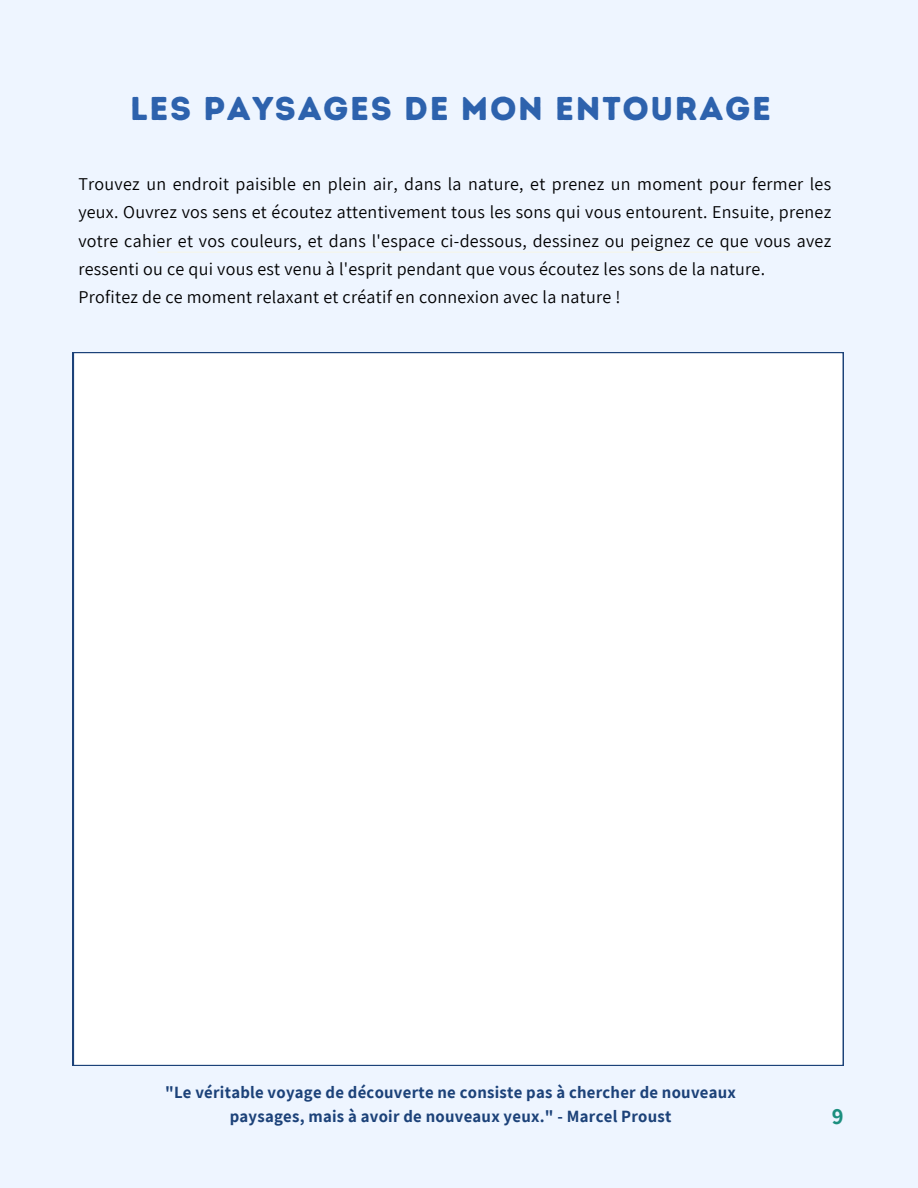
<style>
.page{position:relative;width:918px;height:1188px;background:#eef5ff}
.page>*{position:absolute;margin:0;border:0;box-sizing:border-box;transform-origin:0 0}
.t1{font:33px "Intro Rust Base";letter-spacing:.05em;color:#2d62ad}
.t2{font:700 22.5px "Assistant";color:#1c8f7f}
.t3{font:18px/28.2px "Assistant";letter-spacing:.015em;color:#000}
.t4{font:700 16.8px/23.2px "Assistant";letter-spacing:.015em;color:#1c4279;text-align:center}
</style>
<div class="page">
<div style="left:73px;top:352px;width:771px;height:714px;background:#fff"></div>
<hr style="left:158px;top:252px;width:602px;height:1px;background:#f6f6e9">
<h1 class="t1" style="left:130px;top:88px;width:642px">LES PAYSAGES DE MON ENTOURAGE</h1>
<p class="t3" style="left:78px;top:170px;width:754px">Trouvez un endroit paisible en plein air, dans la nature, et prenez un moment pour fermer les yeux. Ouvrez vos sens et écoutez attentivement tous les sons qui vous entourent. Ensuite, prenez votre cahier et vos couleurs, et dans l'espace ci-dessous, dessinez ou peignez ce que vous avez ressenti ou ce qui vous est venu à l'esprit pendant que vous écoutez les sons de la nature.<br>Profitez de ce moment relaxant et créatif en connexion avec la nature !</p>
<p class="t4" style="left:165px;top:1081px;width:572px">"Le véritable voyage de découverte ne consiste pas à chercher de nouveaux paysages, mais à avoir de nouveaux yeux." - Marcel Proust</p>
<p class="t2" style="left:832px;top:1101px;width:13px">9</p>
</div>
